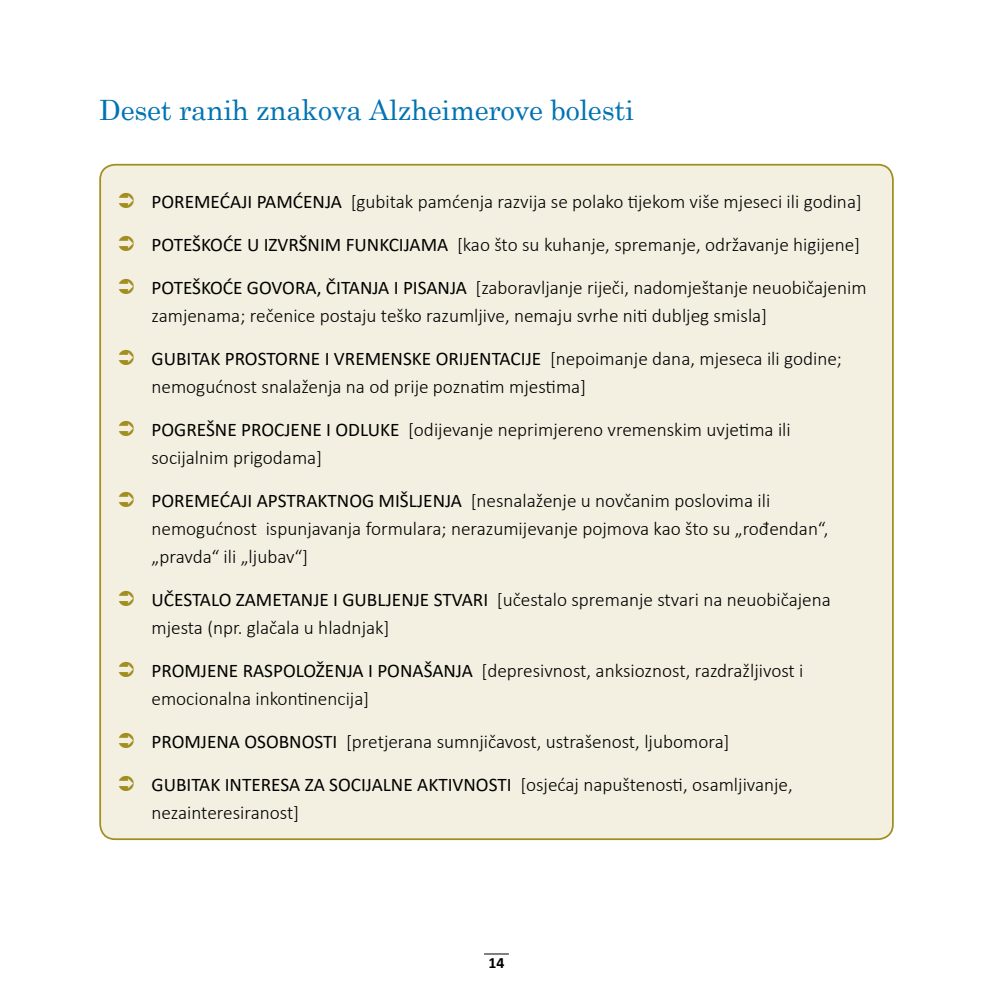
<style>
.page{position:relative;width:993px;height:993px;background:#fff}
.page>*{position:absolute;margin:0;border:0;box-sizing:border-box;transform-origin:0 0}
.t1{font:28px "Century Schoolbook";letter-spacing:-.01em;color:#0073b3}
.t2{font:300 19.25px/28px "Calibri";color:#000}
.t3{font:700 15.75px "Calibri";color:#000}
.s1{font-weight:400}
</style>
<div class="page">
<svg style="left:484px;top:953px;width:24px;height:1px"></svg>
<div style="left:100px;top:165px;width:792px;height:673px;background:#f3f0e2;border-radius:15px"></div>
<h1 class="t1" style="left:99px;top:86px;width:536px">Deset ranih znakova Alzheimerove bolesti</h1>
<p class="t2" style="left:151px;top:188px;width:711px"><span class="s1">POREMEĆAJI PAMĆENJA</span> [gubitak pamćenja razvija se polako tijekom više mjeseci ili godina]</p>
<p class="t2" style="left:151px;top:230px;width:709px"><span class="s1">POTEŠKOĆE U IZVRŠNIM FUNKCIJAMA</span> [kao što su kuhanje, spremanje, održavanje higijene]</p>
<p class="t2" style="left:151px;top:273px;width:716px"><span class="s1">POTEŠKOĆE GOVORA, ČITANJA I PISANJA</span> [zaboravljanje riječi, nadomještanje neuobičajenim zamjenama; rečenice postaju teško razumljive, nemaju svrhe niti dubljeg smisla]</p>
<p class="t2" style="left:151px;top:344px;width:691px"><span class="s1">GUBITAK PROSTORNE I VREMENSKE ORIJENTACIJE</span> [nepoimanje dana, mjeseca ili godine; nemogućnost snalaženja na od prije poznatim mjestima]</p>
<p class="t2" style="left:151px;top:415px;width:640px"><span class="s1">POGREŠNE PROCJENE I ODLUKE</span> [odijevanje neprimjereno vremenskim uvjetima ili socijalnim prigodama]</p>
<p class="t2" style="left:151px;top:486px;width:678px"><span class="s1">POREMEĆAJI APSTRAKTNOG MIŠLJENJA</span> [nesnalaženje u novčanim poslovima ili nemogućnost ispunjavanja formulara; nerazumijevanje pojmova kao što su „rođendan“, „pravda“ ili „ljubav“]</p>
<p class="t2" style="left:151px;top:585px;width:680px"><span class="s1">UČESTALO ZAMETANJE I GUBLJENJE STVARI</span> [učestalo spremanje stvari na neuobičajena mjesta (npr. glačala u hladnjak]</p>
<p class="t2" style="left:151px;top:656px;width:653px"><span class="s1">PROMJENE RASPOLOŽENJA I PONAŠANJA</span> [depresivnost, anksioznost, razdražljivost i emocionalna inkontinencija]</p>
<p class="t2" style="left:151px;top:727px;width:579px"><span class="s1">PROMJENA OSOBNOSTI</span> [pretjerana sumnjičavost, ustrašenost, ljubomora]</p>
<p class="t2" style="left:151px;top:770px;width:642px"><span class="s1">GUBITAK INTERESA ZA SOCIJALNE AKTIVNOSTI</span> [osjećaj napuštenosti, osamljivanje, nezainteresiranost]</p>
<p class="t3" style="left:488px;top:951px;width:18px">14</p>
</div>
